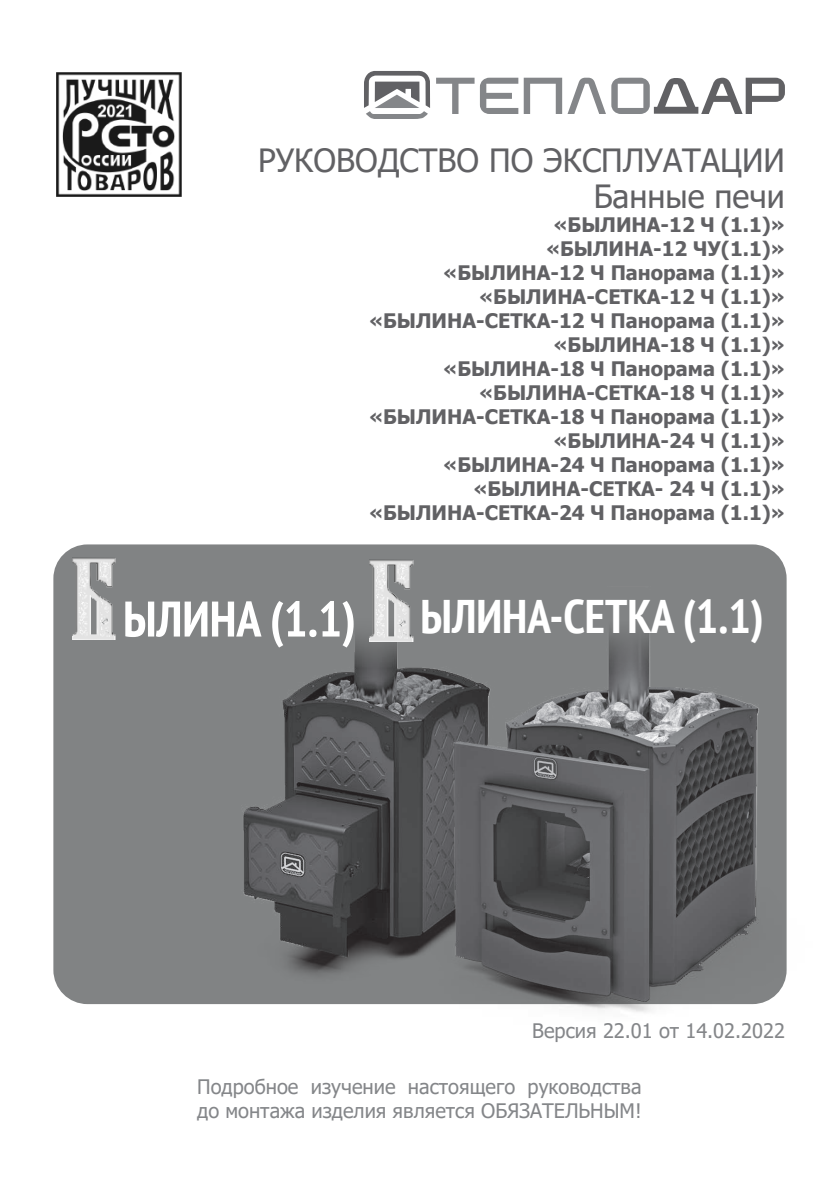
<style>
.page{position:relative;width:840px;height:1191px;background:#fff}
.page>*{position:absolute;margin:0;border:0;box-sizing:border-box;transform-origin:0 0}
.t1{font:700 condensed 50px "PT Sans";color:#fff}
.t2{font:700 condensed 47px "PT Sans";color:#fff}
.t3{font:32px/36px "Tahoma";color:#616164;text-align:right}
.t4{font:700 20px/24px "Tahoma";color:#616164;text-align:right}
.t5{font:20px/24px "Tahoma";color:#848689}
</style>
<div class="page">
<div style="left:53px;top:544px;width:733px;height:460px;background:#818384;border-radius:34px"></div>
<svg style="left:364px;top:70px;width:66px;height:49px"></svg>
<svg style="left:436px;top:78px;width:348px;height:36px"></svg>
<img style="left:156px;top:634px;width:241px;height:371px">
<img style="left:397px;top:586px;width:390px;height:426px">
<img style="left:72px;top:557px;width:44px;height:82px">
<img style="left:369px;top:559px;width:45px;height:82px">
<img style="left:57px;top:72px;width:124px;height:125px">
<h3 class="t3" style="left:258px;top:144px;width:528px">РУКОВОДСТВО ПО ЭКСПЛУАТАЦИИ<br>Банные печи</h3>
<p class="t4" style="left:369px;top:213px;width:417px">«БЫЛИНА-12 Ч (1.1)»<br>«БЫЛИНА-12 ЧУ(1.1)»<br>«БЫЛИНА-12 Ч Панорама (1.1)» «БЫЛИНА-СЕТКА-12 Ч (1.1)» «БЫЛИНА-СЕТКА-12 Ч Панорама (1.1)» «БЫЛИНА-18 Ч (1.1)»<br>«БЫЛИНА-18 Ч Панорама (1.1)» «БЫЛИНА-СЕТКА-18 Ч (1.1)» «БЫЛИНА-СЕТКА-18 Ч Панорама (1.1)» «БЫЛИНА-24 Ч (1.1)»<br>«БЫЛИНА-24 Ч Панорама (1.1)» «БЫЛИНА-СЕТКА- 24 Ч (1.1)» «БЫЛИНА-СЕТКА-24 Ч Панорама (1.1)»</p>
<h1 class="t1" style="left:123px;top:586px;width:234px">ЫЛИНА (1.1)</h1>
<h2 class="t2" style="left:420px;top:586px;width:344px">ЫЛИНА-СЕТКА (1.1)</h2>
<p class="t5" style="left:532px;top:1019px;width:254px">Версия 22.01 от 14.02.2022</p>
<p class="t5" style="left:197px;top:1076px;width:445px">Подробное изучение настоящего руководства до монтажа изделия является ОБЯЗАТЕЛЬНЫМ!</p>
</div>
